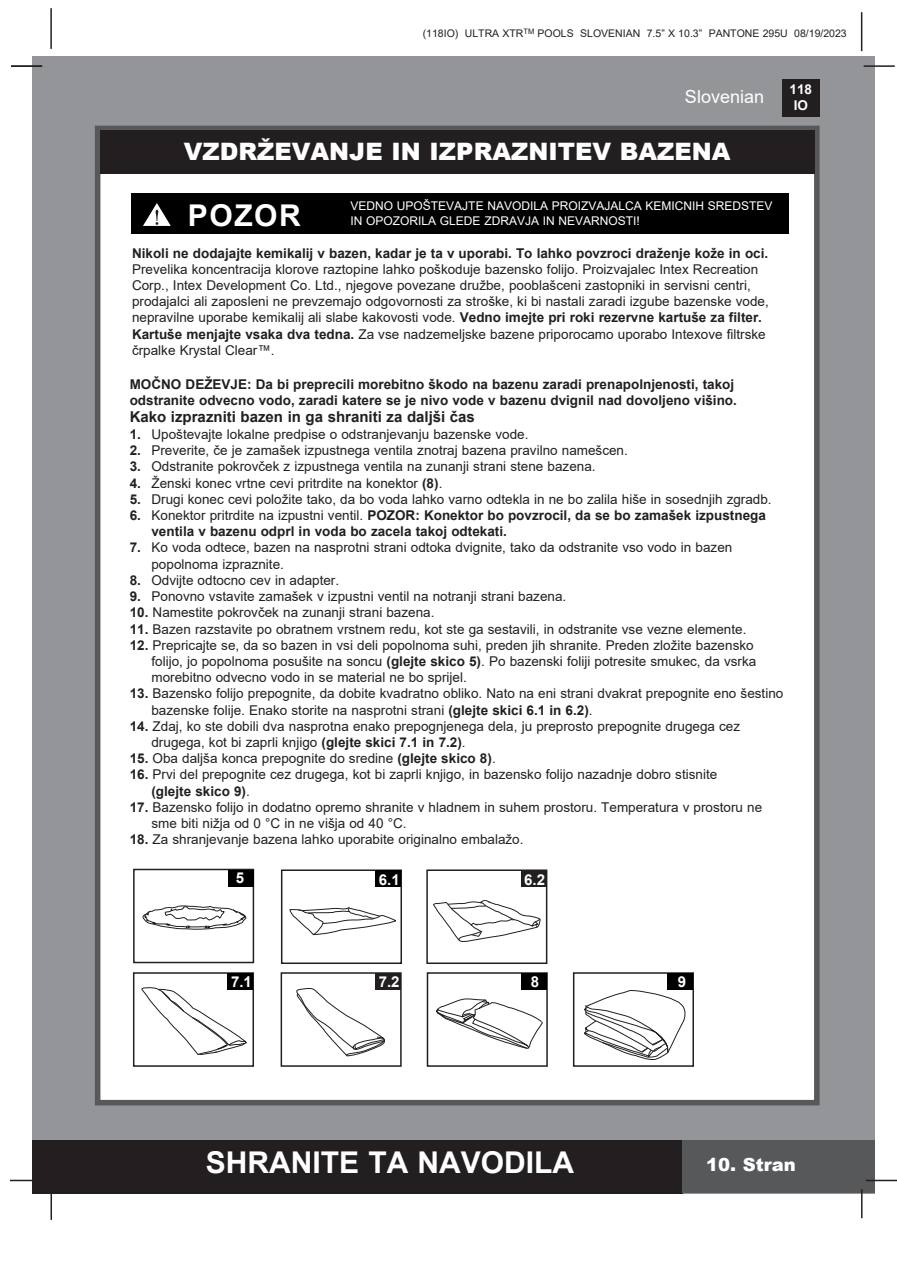
<style>
.page{position:relative;width:897px;height:1264px;background:#fff}
.page>*{position:absolute;margin:0;border:0;box-sizing:border-box;transform-origin:0 0}
.t1{font:700 30px "Arial";color:#fff}
.t2{font:900 24px "Arial";color:#fff}
.t3{font:18px "Arial";color:#fff}
.t4{font:900 18px "Arial";color:#fff}
.t5{font:700 15px "Arial";color:#231f20}
.t6{font:700 15px "Arial";color:#fff}
.t7{font:13.5px/16.2px "Arial";color:#231f20}
.t8{font:700 13.5px "Arial";color:#231f20}
.t9{font:700 13.5px/16.2px "Arial";color:#fff;text-align:center}
.t10{font:12px "Arial";color:#fff}
.t11{font:10.5px "Arial";color:#231f20}
.s1{font-weight:700}
.s2{font-weight:400}
</style>
<div class="page">
<div style="left:33px;top:56px;width:842px;height:1137px;background:#939598"></div>
<div style="left:782px;top:79px;width:37px;height:38px;background:#231f20"></div>
<hr style="left:863px;top:65px;width:31px;height:2px;background:#231f20">
<hr style="left:50px;top:8px;width:2px;height:41px;background:#231f20">
<hr style="left:860px;top:12px;width:2px;height:39px;background:#231f20">
<div style="left:33px;top:1140px;width:650px;height:53px;background:#231f20"></div>
<div style="left:682px;top:1140px;width:193px;height:53px;background:#57585a"></div>
<hr style="left:865px;top:1179px;width:31px;height:2px;background:#231f20">
<hr style="left:860px;top:1189px;width:2px;height:29px;background:#231f20">
<hr style="left:50px;top:1189px;width:2px;height:31px;background:#231f20">
<hr style="left:10px;top:1179px;width:31px;height:2px;background:#231f20">
<div style="left:95px;top:126px;width:724px;height:979px;background:#fff;border:6px solid #57585a"></div>
<div style="left:100px;top:130px;width:714px;height:44px;background:#231f20"></div>
<hr style="left:11px;top:65px;width:31px;height:2px;background:#231f20">
<div style="left:131px;top:193px;width:657px;height:40px;background:#000"></div>
<svg style="left:143px;top:203px;width:28px;height:23px"></svg>
<svg style="left:142px;top:987px;width:104px;height:68px"></svg>
<div style="left:133px;top:972px;width:121px;height:94px;border:2px solid #231f20"></div>
<div style="left:228px;top:973px;width:25px;height:17px;background:#000"></div>
<svg style="left:143px;top:905px;width:103px;height:24px"></svg>
<div style="left:133px;top:868px;width:121px;height:95px;border:2px solid #231f20"></div>
<div style="left:228px;top:869px;width:25px;height:17px;background:#000"></div>
<svg style="left:290px;top:907px;width:106px;height:28px"></svg>
<div style="left:281px;top:869px;width:121px;height:95px;border:2px solid #231f20"></div>
<div style="left:376px;top:870px;width:25px;height:17px;background:#000"></div>
<svg style="left:433px;top:900px;width:107px;height:41px"></svg>
<div style="left:426px;top:869px;width:121px;height:95px;border:2px solid #231f20"></div>
<div style="left:521px;top:870px;width:25px;height:17px;background:#231f20"></div>
<svg style="left:296px;top:988px;width:89px;height:68px"></svg>
<div style="left:280px;top:972px;width:121px;height:94px;border:2px solid #231f20"></div>
<div style="left:375px;top:973px;width:26px;height:17px;background:#231f20"></div>
<svg style="left:436px;top:999px;width:106px;height:49px"></svg>
<div style="left:426px;top:972px;width:121px;height:94px;border:2px solid #231f20"></div>
<div style="left:521px;top:973px;width:26px;height:17px;background:#000"></div>
<svg style="left:584px;top:990px;width:101px;height:69px"></svg>
<div style="left:573px;top:972px;width:121px;height:94px;border:2px solid #231f20"></div>
<div style="left:667px;top:973px;width:26px;height:17px;background:#000"></div>
<p class="t11" style="left:423px;top:26px;width:425px">(118IO) ULTRA XTR<sup>TM</sup> POOLS SLOVENIAN 7.5” X 10.3” PANTONE 295U 08/19/2023</p>
<h3 class="t3" style="left:685px;top:84px;width:81px">Slovenian</h3>
<p class="t2" style="left:184px;top:134px;width:548px">VZDRŽEVANJE IN IZPRAZNITEV BAZENA</p>
<p class="t1" style="left:188px;top:195px;width:114px">POZOR</p>
<p class="t10" style="left:350px;top:198px;width:423px">VEDNO UPOŠTEVAJTE NAVODILA PROIZVAJALCA KEMICNIH SREDSTEV</p>
<p class="t10" style="left:350px;top:212px;width:291px">IN OPOZORILA GLEDE ZDRAVJA IN NEVARNOSTI!</p>
<p class="t7" style="left:132px;top:245px;width:637px"><span class="s1">Nikoli ne dodajajte kemikalij v bazen, kadar je ta v uporabi. To lahko povzroci draženje kože in oci.<br></span>Prevelika koncentracija klorove raztopine lahko poškoduje bazensko folijo. Proizvajalec Intex Recreation</p>
<p class="t7" style="left:132px;top:277px;width:620px">Corp., Intex Development Co. Ltd., njegove povezane družbe, pooblašceni zastopniki in servisni centri,</p>
<p class="t7" style="left:132px;top:293px;width:638px">prodajalci ali zaposleni ne prevzemajo odgovornosti za stroške, ki bi nastali zaradi izgube bazenske vode,</p>
<p class="t7" style="left:132px;top:309px;width:631px">nepravilne uporabe kemikalij ali slabe kakovosti vode. <span class="s1">Vedno imejte pri roki rezervne kartuše za filter.</span></p>
<p class="t7" style="left:132px;top:326px;width:635px"><span class="s1">Kartuše menjajte vsaka dva tedna.</span> Za vse nadzemeljske bazene priporocamo uporabo Intexove filtrske</p>
<p class="t7" style="left:132px;top:342px;width:144px">črpalke Krystal Clear™.</p>
<p class="t9" style="left:789px;top:81px;width:24px">118<br>IO</p>
<p class="t8" style="left:130px;top:374px;width:606px">MOČNO DEŽEVJE: Da bi preprecili morebitno škodo na bazenu zaradi prenapolnjenosti, takoj</p>
<p class="t8" style="left:130px;top:390px;width:608px">odstranite odvecno vodo, zaradi katere se je nivo vode v bazenu dvignil nad dovoljeno višino.</p>
<p class="t5" style="left:130px;top:406px;width:347px">Kako izprazniti bazen in ga shraniti za daljši čas</p>
<p class="t7" style="left:130px;top:426px;width:400px"><span class="s1">1.</span> Upoštevajte lokalne predpise o odstranjevanju bazenske vode.</p>
<p class="t7" style="left:130px;top:442px;width:499px"><span class="s1">2.</span> Preverite, če je zamašek izpustnega ventila znotraj bazena pravilno namešcen.</p>
<p class="t7" style="left:130px;top:458px;width:467px"><span class="s1">3.</span> Odstranite pokrovček z izpustnega ventila na zunanji strani stene bazena.</p>
<p class="t7" style="left:130px;top:475px;width:314px"><span class="s1">4.</span> Ženski konec vrtne cevi pritrdite na konektor <span class="s1">(8)</span>.</p>
<p class="t7" style="left:130px;top:491px;width:643px"><span class="s1">5.</span> Drugi konec cevi položite tako, da bo voda lahko varno odtekla in ne bo zalila hiše in sosednjih zgradb.</p>
<p class="t8" style="left:130px;top:506px;width:637px">6. <span class="s2">Konektor pritrdite na izpustni ventil.</span> POZOR: Konektor bo povzrocil, da se bo zamašek izpustnega</p>
<p class="t8" style="left:151px;top:522px;width:357px">ventila v bazenu odprl in voda bo zacela takoj odtekati.</p>
<p class="t7" style="left:130px;top:539px;width:604px"><span class="s1">7.</span> Ko voda odtece, bazen na nasprotni strani odtoka dvignite, tako da odstranite vso vodo in bazen</p>
<p class="t7" style="left:151px;top:556px;width:134px">popolnoma izpraznite.</p>
<p class="t7" style="left:130px;top:572px;width:211px"><span class="s1">8.</span> Odvijte odtocno cev in adapter.</p>
<p class="t7" style="left:130px;top:588px;width:438px"><span class="s1">9.</span> Ponovno vstavite zamašek v izpustni ventil na notranji strani bazena.</p>
<p class="t7" style="left:130px;top:604px;width:306px"><span class="s1">10.</span> Namestite pokrovček na zunanji strani bazena.</p>
<p class="t7" style="left:130px;top:620px;width:618px"><span class="s1">11.</span> Bazen razstavite po obratnem vrstnem redu, kot ste ga sestavili, in odstranite vse vezne elemente.</p>
<p class="t7" style="left:130px;top:637px;width:625px"><span class="s1">12.</span> Prepricajte se, da so bazen in vsi deli popolnoma suhi, preden jih shranite. Preden zložite bazensko</p>
<p class="t7" style="left:151px;top:653px;width:606px">folijo, jo popolnoma posušite na soncu <span class="s1">(glejte skico 5)</span>. Po bazenski foliji potresite smukec, da vsrka</p>
<p class="t7" style="left:151px;top:669px;width:317px">morebitno odvecno vodo in se material ne bo sprijel.</p>
<p class="t7" style="left:130px;top:685px;width:655px"><span class="s1">13.</span> Bazensko folijo prepognite, da dobite kvadratno obliko. Nato na eni strani dvakrat prepognite eno šestino</p>
<p class="t7" style="left:151px;top:701px;width:442px">bazenske folije. Enako storite na nasprotni strani <span class="s1">(glejte skici 6.1 in 6.2)</span>.</p>
<p class="t7" style="left:130px;top:718px;width:612px"><span class="s1">14.</span> Zdaj, ko ste dobili dva nasprotna enako prepognjenega dela, ju preprosto prepognite drugega cez</p>
<p class="t7" style="left:151px;top:734px;width:316px">drugega, kot bi zaprli knjigo <span class="s1">(glejte skici 7.1 in 7.2)</span>.</p>
<p class="t7" style="left:130px;top:750px;width:367px"><span class="s1">15.</span> Oba daljša konca prepognite do sredine <span class="s1">(glejte skico 8)</span>.</p>
<p class="t7" style="left:130px;top:766px;width:589px"><span class="s1">16.</span> Prvi del prepognite cez drugega, kot bi zaprli knjigo, in bazensko folijo nazadnje dobro stisnite</p>
<p class="t8" style="left:151px;top:781px;width:100px">(glejte skico 9)<span class="s2">.</span></p>
<p class="t7" style="left:130px;top:799px;width:634px"><span class="s1">17.</span> Bazensko folijo in dodatno opremo shranite v hladnem in suhem prostoru. Temperatura v prostoru ne</p>
<p class="t7" style="left:151px;top:815px;width:257px">sme biti nižja od 0 °C in ne višja od 40 °C.</p>
<p class="t7" style="left:130px;top:831px;width:395px"><span class="s1">18.</span> Za shranjevanje bazena lahko uporabite originalno embalažo.</p>
<p class="t6" style="left:236px;top:867px;width:10px">5</p>
<p class="t6" style="left:379px;top:868px;width:22px">6.1</p>
<p class="t6" style="left:524px;top:868px;width:22px">6.2</p>
<p class="t6" style="left:231px;top:971px;width:22px">7.1</p>
<p class="t6" style="left:378px;top:971px;width:22px">7.2</p>
<p class="t6" style="left:531px;top:971px;width:10px">8</p>
<p class="t6" style="left:677px;top:971px;width:10px">9</p>
<h1 class="t1" style="left:206px;top:1141px;width:370px">SHRANITE TA NAVODILA</h1>
<h3 class="t4" style="left:706px;top:1151px;width:91px">10. Stran</h3>
</div>
